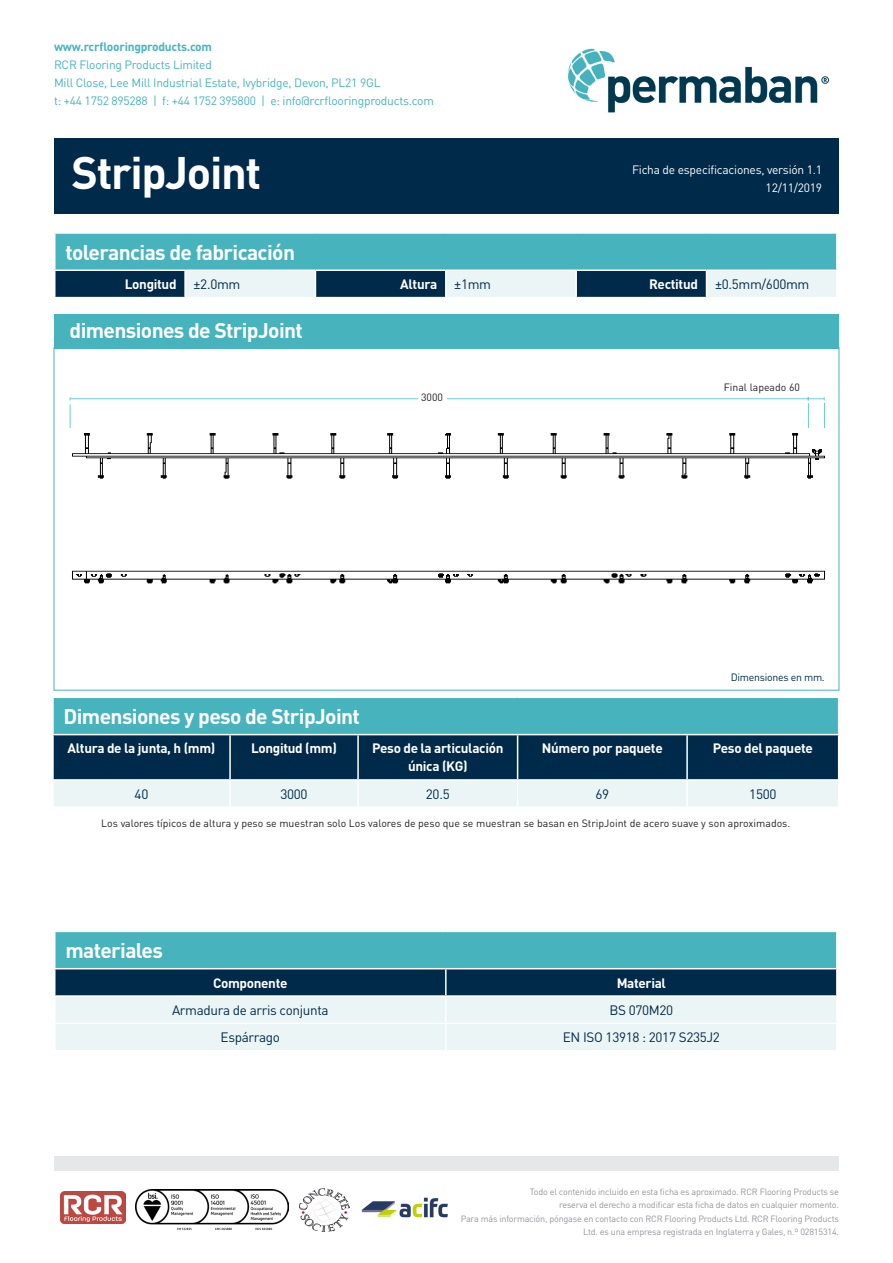
<style>
.page{position:relative;width:893px;height:1263px;background:#fff}
.page>*{position:absolute;margin:0;border:0;box-sizing:border-box;transform-origin:0 0}
.t1{font:700 45px "DIN Pro";letter-spacing:-.03em;color:#fff}
.t2{font:700 21px "DIN Pro";letter-spacing:-.03em;color:#fff}
.body{font:700 13.5px/18px "DIN Pro";letter-spacing:-.025em;color:#fff;text-align:center}
.body-2{font:13.5px "DIN Pro";letter-spacing:-.025em;color:#002a49}
.t3{font:12px "DIN Pro";letter-spacing:-.02em;color:#47b3bd}
.t4{font:12px "DIN Pro";letter-spacing:-.02em;color:#fff}
.t5{font:700 12px "DIN Pro";letter-spacing:-.02em;color:#47b3bd}
.body-3{font:10.5px "DIN Pro";color:#231f20}
.body-4{font:10.5px "DIN Pro";letter-spacing:-.025em;color:#002a49}
.t6{font:9px/13.5px "DIN Pro";letter-spacing:-.02em;color:#939598;text-align:right}
</style>
<div class="page">
<div style="left:54px;top:138px;width:785px;height:76px;background:#002a49"></div>
<div style="left:54px;top:1157px;width:785px;height:14px;background:#e6e7e9"></div>
<div style="left:53px;top:697px;width:786px;height:38px;background:#47b3bd"></div>
<hr style="left:52px;top:698px;width:2px;height:36px;background:#fff">
<hr style="left:838px;top:698px;width:1px;height:36px;background:#fff">
<hr style="left:52px;top:696px;width:178px;height:2px;background:#fff">
<hr style="left:230px;top:696px;width:128px;height:2px;background:#fff">
<hr style="left:358px;top:696px;width:160px;height:2px;background:#fff">
<hr style="left:518px;top:696px;width:169px;height:2px;background:#fff">
<hr style="left:687px;top:696px;width:152px;height:2px;background:#fff">
<hr style="left:52px;top:734px;width:178px;height:1px;background:#fff">
<hr style="left:230px;top:734px;width:128px;height:1px;background:#fff">
<hr style="left:358px;top:734px;width:160px;height:1px;background:#fff">
<hr style="left:518px;top:734px;width:169px;height:1px;background:#fff">
<hr style="left:687px;top:734px;width:152px;height:1px;background:#fff">
<svg style="left:53px;top:735px;width:786px;height:72px;background:#5b788c"></svg>
<hr style="left:687px;top:779px;width:152px;height:2px;background:#fff">
<hr style="left:52px;top:806px;width:178px;height:2px;background:#fff">
<hr style="left:358px;top:806px;width:160px;height:2px;background:#fff">
<hr style="left:518px;top:806px;width:169px;height:2px;background:#fff">
<hr style="left:687px;top:806px;width:152px;height:2px;background:#fff">
<div style="left:54px;top:315px;width:785px;height:34px;background:#47b3bd"></div>
<div style="left:55px;top:931px;width:782px;height:38px;background:#47b3bd"></div>
<hr style="left:836px;top:932px;width:2px;height:36px;background:#fff">
<hr style="left:54px;top:931px;width:392px;height:1px;background:#fff">
<hr style="left:446px;top:931px;width:392px;height:1px;background:#fff">
<hr style="left:54px;top:968px;width:392px;height:1px;background:#fff">
<hr style="left:446px;top:968px;width:392px;height:1px;background:#fff">
<svg style="left:54px;top:969px;width:783px;height:81px;background:#9eb3bd"></svg>
<hr style="left:54px;top:1022px;width:392px;height:2px;background:#fff">
<hr style="left:445px;top:1024px;width:2px;height:26px;background:#fff">
<hr style="left:836px;top:1024px;width:2px;height:26px;background:#fff">
<hr style="left:446px;top:1022px;width:392px;height:2px;background:#fff">
<div style="left:55px;top:233px;width:782px;height:37px;background:#47b3bd"></div>
<hr style="left:836px;top:234px;width:2px;height:35px;background:#fff">
<hr style="left:54px;top:232px;width:131px;height:2px;background:#fff">
<hr style="left:185px;top:232px;width:130px;height:2px;background:#fff">
<hr style="left:315px;top:232px;width:131px;height:2px;background:#fff">
<hr style="left:446px;top:232px;width:130px;height:2px;background:#fff">
<hr style="left:576px;top:232px;width:130px;height:2px;background:#fff">
<hr style="left:706px;top:232px;width:132px;height:2px;background:#fff">
<hr style="left:54px;top:269px;width:131px;height:2px;background:#fff">
<hr style="left:185px;top:269px;width:130px;height:2px;background:#fff">
<hr style="left:315px;top:269px;width:131px;height:2px;background:#fff">
<hr style="left:446px;top:269px;width:130px;height:2px;background:#fff">
<hr style="left:576px;top:269px;width:130px;height:2px;background:#fff">
<svg style="left:55px;top:270px;width:781px;height:28px;background:#7f97a6"></svg>
<hr style="left:706px;top:269px;width:132px;height:2px;background:#fff">
<hr style="left:706px;top:297px;width:132px;height:1px;background:#fff">
<hr style="left:70px;top:404px;width:1px;height:51px;background:#6dccd8">
<hr style="left:808px;top:403px;width:1px;height:43px;background:#6cccdc">
<hr style="left:824px;top:403px;width:1px;height:43px;background:#6cccdc">
<hr style="left:70px;top:398px;width:738px;height:1px;background:#6cccdc">
<svg style="left:808px;top:397px;width:17px;height:3px"></svg>
<div style="left:418px;top:393px;width:29px;height:11px;background:#fff"></div>
<img style="left:568px;top:48px;width:261px;height:65px">
<img style="left:70px;top:428px;width:755px;height:156px">
<img style="left:299px;top:1188px;width:50px;height:44px">
<img style="left:61px;top:1191px;width:64px;height:33px">
<img style="left:361px;top:1197px;width:87px;height:21px">
<img style="left:136px;top:1190px;width:152px;height:39px">
<p class="t5" style="left:54px;top:39px;width:160px">www.rcrflooringproducts.com</p>
<p class="t3" style="left:54px;top:57px;width:159px">RCR Flooring Products Limited</p>
<p class="t3" style="left:54px;top:75px;width:328px">Mill Close, Lee Mill Industrial Estate, Ivybridge, Devon, PL21 9GL</p>
<p class="t3" style="left:54px;top:93px;width:381px">t: +44 1752 895288 | f: +44 1752 395800 | e: info@rcrflooringproducts.com</p>
<p class="t1" style="left:72px;top:142px;width:191px">StripJoint</p>
<p class="t4" style="left:632px;top:161px;width:191px">Ficha de especificaciones, versión 1.1</p>
<p class="t4" style="left:766px;top:179px;width:58px">12/11/2019</p>
<p class="t2" style="left:65px;top:238px;width:231px">tolerancias de fabricación</p>
<p class="body" style="left:125px;top:275px;width:53px">Longitud</p>
<p class="body-2" style="left:194px;top:275px;width:48px">±2.0mm</p>
<p class="body" style="left:400px;top:275px;width:39px">Altura</p>
<p class="body-2" style="left:454px;top:275px;width:38px">±1mm</p>
<p class="body" style="left:649px;top:275px;width:50px">Rectitud</p>
<p class="body-2" style="left:715px;top:275px;width:96px">±0.5mm/600mm</p>
<p class="t2" style="left:70px;top:317px;width:235px">dimensiones de StripJoint</p>
<p class="body-3" style="left:421px;top:391px;width:23px">3000</p>
<p class="body-3" style="left:724px;top:380px;width:78px">Final lapeado 60</p>
<p class="body-4" style="left:731px;top:670px;width:96px">Dimensiones en mm.</p>
<p class="t2" style="left:64px;top:702px;width:298px">Dimensiones y peso de StripJoint</p>
<p class="body" style="left:68px;top:739px;width:149px">Altura de la junta, h (mm)</p>
<p class="body" style="left:251px;top:739px;width:87px">Longitud (mm)</p>
<p class="body" style="left:372px;top:739px;width:133px">Peso de la articulación única (KG)</p>
<p class="body" style="left:542px;top:739px;width:122px">Número por paquete</p>
<p class="body" style="left:713px;top:739px;width:101px">Peso del paquete</p>
<p class="body-2" style="left:135px;top:785px;width:15px">40</p>
<p class="body-2" style="left:280px;top:785px;width:29px">3000</p>
<p class="body-2" style="left:426px;top:785px;width:25px">20.5</p>
<p class="body-2" style="left:595px;top:785px;width:15px">69</p>
<p class="body-2" style="left:749px;top:785px;width:29px">1500</p>
<p class="body-3" style="left:101px;top:816px;width:690px">Los valores típicos de altura y peso se muestran solo Los valores de peso que se muestran se basan en StripJoint de acero suave y son aproximados.</p>
<p class="t2" style="left:65px;top:936px;width:99px">materiales</p>
<p class="body" style="left:213px;top:973px;width:76px">Componente</p>
<p class="body" style="left:617px;top:973px;width:51px">Material</p>
<p class="body-2" style="left:172px;top:1001px;width:158px">Armadura de arris conjunta</p>
<p class="body-2" style="left:609px;top:1001px;width:65px">BS 070M20</p>
<p class="body-2" style="left:221px;top:1028px;width:61px">Espárrago</p>
<p class="body-2" style="left:563px;top:1028px;width:159px">EN ISO 13918 : 2017 S235J2</p>
<p class="t6" style="left:530px;top:1184px;width:311px">Todo el contenido incluido en esta ficha es aproximado. RCR Flooring Products se</p>
<p class="t6" style="left:559px;top:1198px;width:281px">reserva el derecho a modificar esta ficha de datos en cualquier momento.</p>
<p class="t6" style="left:461px;top:1211px;width:380px">Para más información, póngase en contacto con RCR Flooring Products Ltd. RCR Flooring Products<br>Ltd. es una empresa registrada en Inglaterra y Gales, n.º 02815314.</p>
</div>
